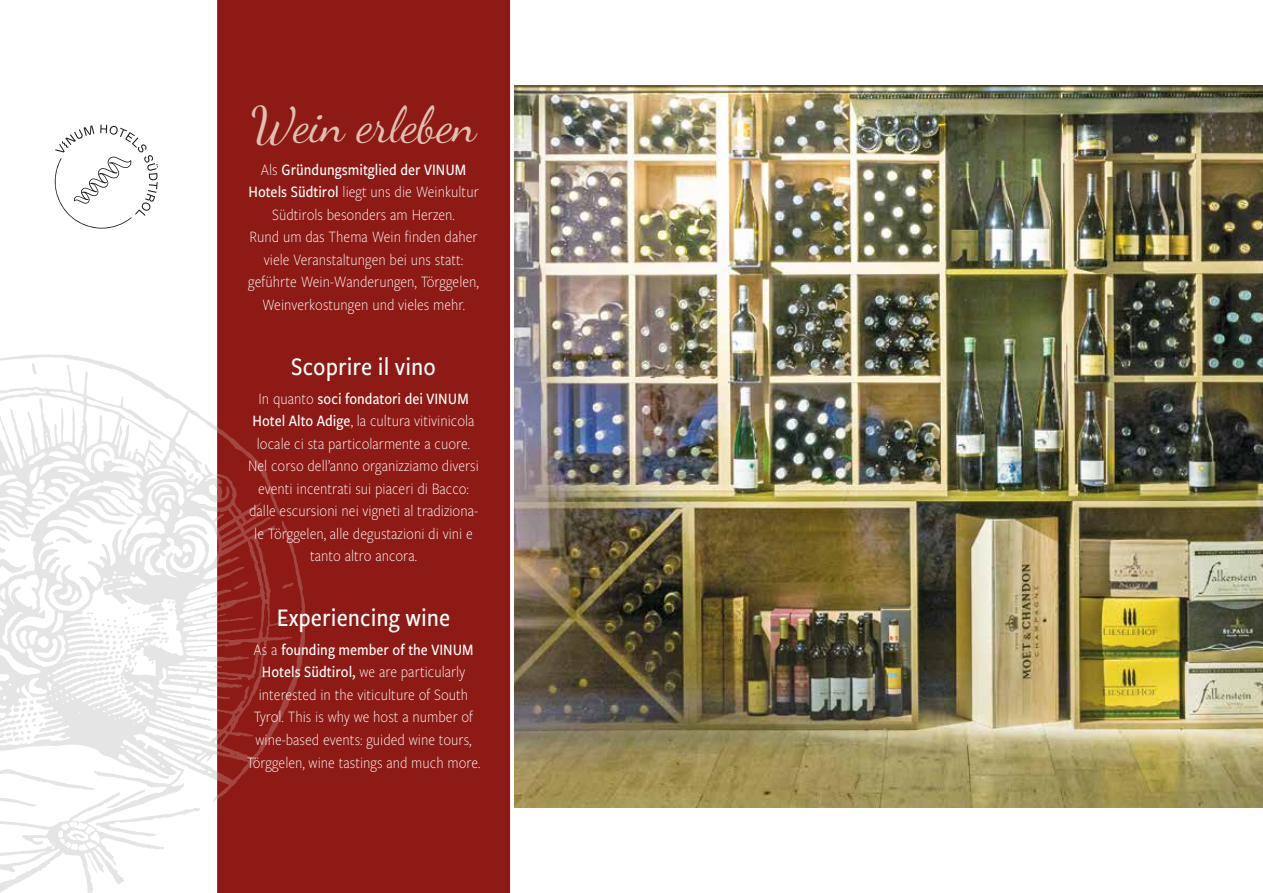
<style>
.page{position:relative;width:1263px;height:893px;background:#fff}
.page>*{position:absolute;margin:0;border:0;box-sizing:border-box;transform-origin:0 0}
.t1{font:48.75px "Dancing Script";color:#dfc0b3}
.t2{font:500 26.25px "Freight Sans Cnd Pro";color:#fff}
.t3{font:300 16.5px/22.5px "Freight Sans Cnd Pro";color:#fff;text-align:center}
.s1{font-weight:500}
</style>
<div class="page">
<div style="left:217px;top:0;width:294px;height:893px;background:#8d1a14"></div>
<svg style="left:55px;top:125px;width:103px;height:104px"></svg>
<svg style="left:217px;top:639px;width:101px;height:254px"></svg>
<svg style="left:217px;top:337px;width:101px;height:241px"></svg>
<img style="left:0;top:355px;width:217px;height:538px">
<img style="left:514px;top:85px;width:749px;height:723px">
<h1 class="t1" style="left:251px;top:88px;width:227px">Wein erleben</h1>
<p class="t3" style="left:248px;top:157px;width:232px">Als <span class="s1">Gründungsmitglied der VINUM Hotels Südtirol</span> liegt uns die Weinkultur Südtirols besonders am Herzen.<br>Rund um das Thema Wein finden daher viele Veranstaltungen bei uns statt: geführte Wein-Wanderungen, Törggelen, Weinverkostungen und vieles mehr.</p>
<h2 class="t2" style="left:291px;top:348px;width:146px">Scoprire il vino</h2>
<p class="t3" style="left:248px;top:386px;width:232px">In quanto <span class="s1">soci fondatori dei VINUM Hotel Alto Adige</span>, la cultura vitivinicola locale ci sta particolarmente a cuore.<br>Nel corso dell’anno organizziamo diversi eventi incentrati sui piaceri di Bacco: dalle escursioni nei vigneti al tradiziona&shy;le Törggelen, alle degustazioni di vini e tanto altro ancora.</p>
<h2 class="t2" style="left:277px;top:600px;width:175px">Experiencing wine</h2>
<p class="t3" style="left:247px;top:638px;width:235px">As a <span class="s1">founding member of the VINUM Hotels Südtirol,</span> we are particularly interested in the viticulture of South Tyrol. This is why we host a number of wine-based events: guided wine tours, Törggelen, wine tastings and much more.</p>
</div>
